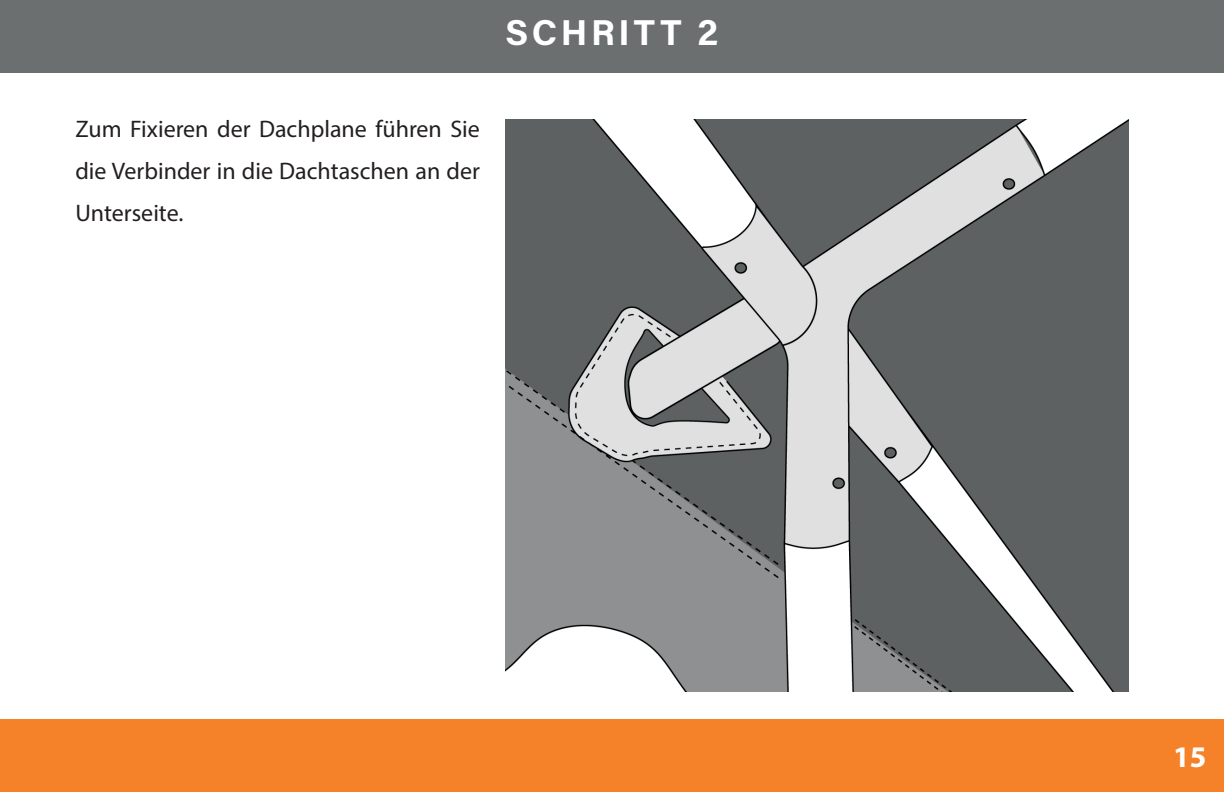
<style>
.page{position:relative;width:1224px;height:792px;background:#fff}
.page>*{position:absolute;margin:0;border:0;box-sizing:border-box;transform-origin:0 0}
.t1{font:700 36px "Acumin Pro";letter-spacing:.1em;color:#fff}
.t2{font:700 30px "Myriad Pro";color:#fff}
.t3{font:24px/42px "Myriad Pro";color:#231f20;text-align:justify}
</style>
<div class="page">
<div style="left:0;top:1px;width:1224px;height:72px;background:#6b6f70"></div>
<div style="left:0;top:720px;width:1224px;height:72px;background:#f58229"></div>
<img style="left:506px;top:119px;width:623px;height:573px">
<h1 class="t1" style="left:506px;top:7px;width:214px">SCHRITT 2</h1>
<p class="t3" style="left:75px;top:108px;width:406px">Zum Fixieren der Dachplane führen Sie die Verbinder in die Dachtaschen an der Unterseite.</p>
<p class="t2" style="left:1173px;top:737px;width:35px">15</p>
</div>
